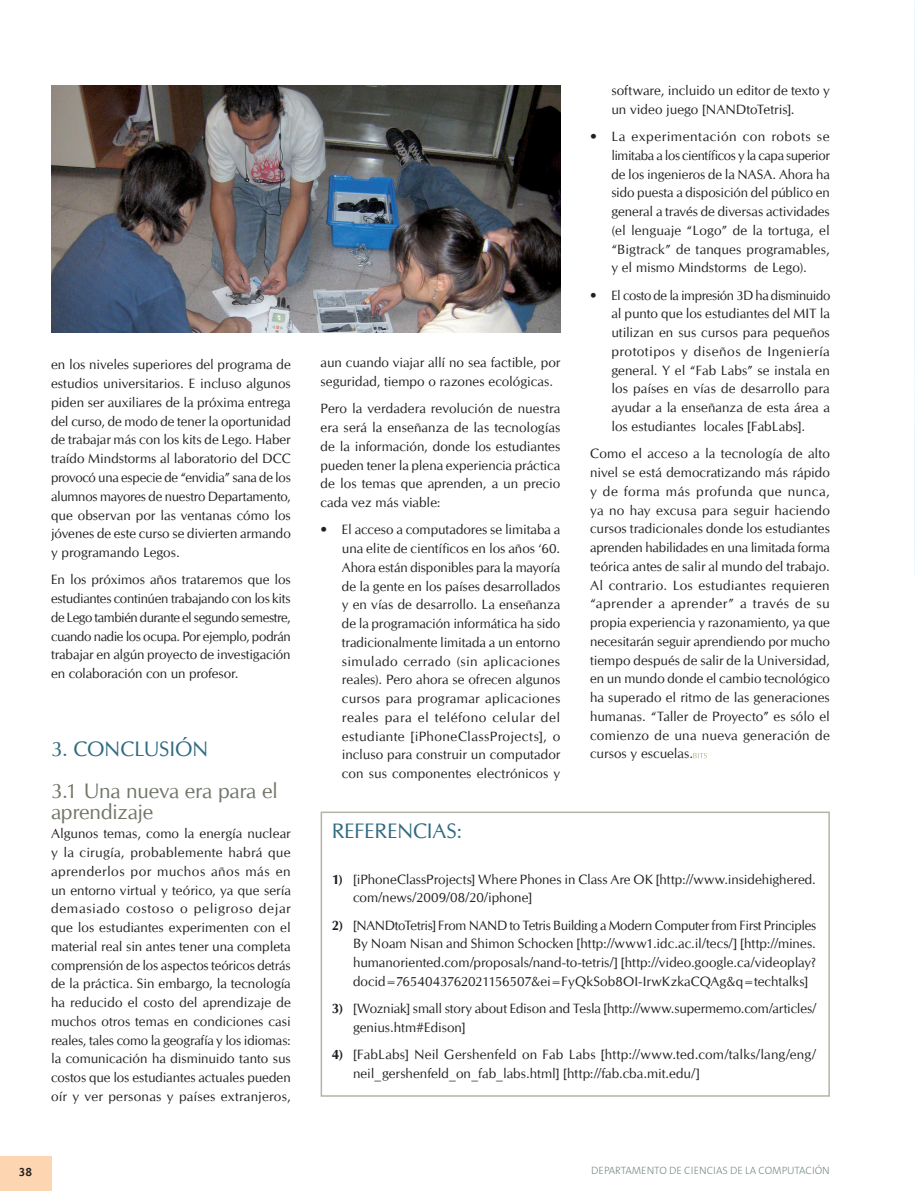
<style>
.page{position:relative;width:915px;height:1191px;background:#fff}
.page>*{position:absolute;margin:0;border:0;box-sizing:border-box;transform-origin:0 0}
.TIT_3_gris{font:21px/21px "CG Omega";letter-spacing:-.01em;color:#6f7668}
.TIT_3_gris_azul{font:21px "CG Omega";letter-spacing:-.005em;color:#316b81}
.txt_general{font:13.5px/18.8px "CG Omega";letter-spacing:.005em;color:#231f20;text-align:justify}
.t1{font:700 12px "Officina Sans";color:#231f20}
.t2{font:300 10.65px "The Sans";color:#768e86}
.s1{font-weight:700}
</style>
<div class="page">
<svg style="left:693px;top:753px;width:13px;height:5px"></svg>
<img style="left:914px;top:0;width:1px;height:575px">
<div style="left:320px;top:811px;width:509px;height:285px;border:2px solid #b5b3a8"></div>
<img style="left:51px;top:85px;width:509px;height:247px">
<div style="left:0;top:1157px;width:51px;height:34px;background:#fdd6b1"></div>
<p class="txt_general" style="left:51px;top:356px;width:241px">en los niveles superiores del programa de estudios universitarios. E incluso algunos piden ser auxiliares de la próxima entrega del curso, de modo de tener la oportunidad de trabajar más con los kits de Lego. Haber traído Mindstorms al laboratorio del DCC provocó una especie de “envidia” sana de los alumnos mayores de nuestro Departamento, que observan por las ventanas cómo los jóvenes de este curso se divierten armando y programando Legos.</p>
<p class="txt_general" style="left:51px;top:570px;width:241px">En los próximos años trataremos que los estudiantes continúen trabajando con los kits de Lego también durante el segundo semestre, cuando nadie los ocupa. Por ejemplo, podrán trabajar en algún proyecto de investigación en colaboración con un profesor.</p>
<p class="TIT_3_gris_azul" style="left:51px;top:737px;width:50px">3. Conclusi</p>
<p class="TIT_3_gris_azul" style="left:175px;top:737px;width:30px">ón</p>
<p class="TIT_3_gris" style="left:51px;top:781px;width:228px">3.1 Una nueva era para el aprendizaje</p>
<p class="txt_general" style="left:51px;top:824px;width:241px">Algunos temas, como la energía nuclear y la cirugía, probablemente habrá que aprenderlos por muchos años más en un entorno virtual y teórico, ya que sería demasiado costoso o peligroso dejar que los estudiantes experimenten con el material real sin antes tener una completa comprensión de los aspectos teóricos detrás de la práctica. Sin embargo, la tecnología ha reducido el costo del aprendizaje de muchos otros temas en condiciones casi reales, tales como la geografía y los idiomas: la comunicación ha disminuido tanto sus costos que los estudiantes actuales pueden oír y ver personas y países extranjeros,</p>
<p class="txt_general" style="left:320px;top:353px;width:241px">aun cuando viajar allí no sea factible, por seguridad, tiempo o razones ecológicas.</p>
<p class="txt_general" style="left:320px;top:399px;width:241px">Pero la verdadera revolución de nuestra era será la enseñanza de las tecnologías de la información, donde los estudiantes pueden tener la plena experiencia práctica de los temas que aprenden, a un precio cada vez más viable:</p>
<p class="txt_general" style="left:342px;top:520px;width:220px;text-indent:-21px">• El acceso a computadores se limitaba a una elite de científicos en los años ‘60.<br>Ahora están disponibles para la mayoría de la gente en los países desarrollados y en vías de desarrollo. La enseñanza de la programación informática ha sido tradicionalmente limitada a un entorno simulado cerrado (sin aplicaciones reales). Pero ahora se ofrecen algunos cursos para programar aplicaciones reales para el teléfono celular del estudiante [iPhoneClassProjects], o incluso para construir un computador con sus componentes electrónicos y</p>
<p class="txt_general" style="left:611px;top:81px;width:220px">software, incluido un editor de texto y un video juego [NANDtoTetris].</p>
<p class="txt_general" style="left:611px;top:127px;width:220px;text-indent:-21px">• La experimentación con robots se limitaba a los científicos y la capa superior de los ingenieros de la NASA. Ahora ha sido puesta a disposición del público en general a través de diversas actividades (el lenguaje “Logo” de la tortuga, el “Bigtrack” de tanques programables, y el mismo Mindstorms de Lego).</p>
<p class="txt_general" style="left:611px;top:286px;width:220px;text-indent:-21px">• El costo de la impresión 3D ha disminuido al punto que los estudiantes del MIT la utilizan en sus cursos para pequeños prototipos y diseños de Ingeniería general. Y el “Fab Labs” se instala en los países en vías de desarrollo para ayudar a la enseñanza de esta área a los estudiantes locales [FabLabs].</p>
<p class="txt_general" style="left:590px;top:444px;width:241px">Como el acceso a la tecnología de alto nivel se está democratizando más rápido y de forma más profunda que nunca, ya no hay excusa para seguir haciendo cursos tradicionales donde los estudiantes aprenden habilidades en una limitada forma teórica antes de salir al mundo del trabajo.<br>Al contrario. Los estudiantes requieren “aprender a aprender” a través de su propia experiencia y razonamiento, ya que necesitarán seguir aprendiendo por mucho tiempo después de salir de la Universidad, en un mundo donde el cambio tecnológico ha superado el ritmo de las generaciones humanas. “Taller de Proyecto” es sólo el comienzo de una nueva generación de cursos y escuelas.</p>
<p class="TIT_3_gris_azul" style="left:331px;top:818px;width:26px">Referenc</p>
<p class="TIT_3_gris_azul" style="left:426px;top:818px;width:37px">IAs:</p>
<p class="txt_general" style="left:353px;top:869px;width:464px;text-indent:-21px"><span class="s1">1)</span> [iPhoneClassProjects] Where Phones in Class Are OK [http://www.insidehighered. com/news/2009/08/20/iphone]</p>
<p class="txt_general" style="left:353px;top:915px;width:464px;text-indent:-21px"><span class="s1">2)</span> [NANDtoTetris] From NAND to Tetris Building a Modern Computer from First Principles By Noam Nisan and Shimon Schocken [http://www1.idc.ac.il/tecs/] [http://mines. humanoriented.com/proposals/nand-to-tetris/] [http://video.google.ca/videoplay? docid=7654043762021156507&amp;ei=FyQkSob8OI-IrwKzkaCQAg&amp;q=techtalks]</p>
<p class="txt_general" style="left:353px;top:999px;width:464px;text-indent:-21px"><span class="s1">3)</span> [Wozniak] small story about Edison and Tesla [http://www.supermemo.com/articles/ genius.htm#Edison]</p>
<p class="txt_general" style="left:353px;top:1045px;width:464px;text-indent:-21px"><span class="s1">4)</span> [FabLabs] Neil Gershenfeld on Fab Labs [http://www.ted.com/talks/lang/eng/ neil_gershenfeld_on_fab_labs.html] [http://fab.cba.mit.edu/]</p>
<p class="t1" style="left:19px;top:1164px;width:15px">38</p>
<p class="t2" style="left:591px;top:1161px;width:240px">DEPARTAMENTO DE CIENCIAS DE LA COMPUTACIÓN</p>
</div>
